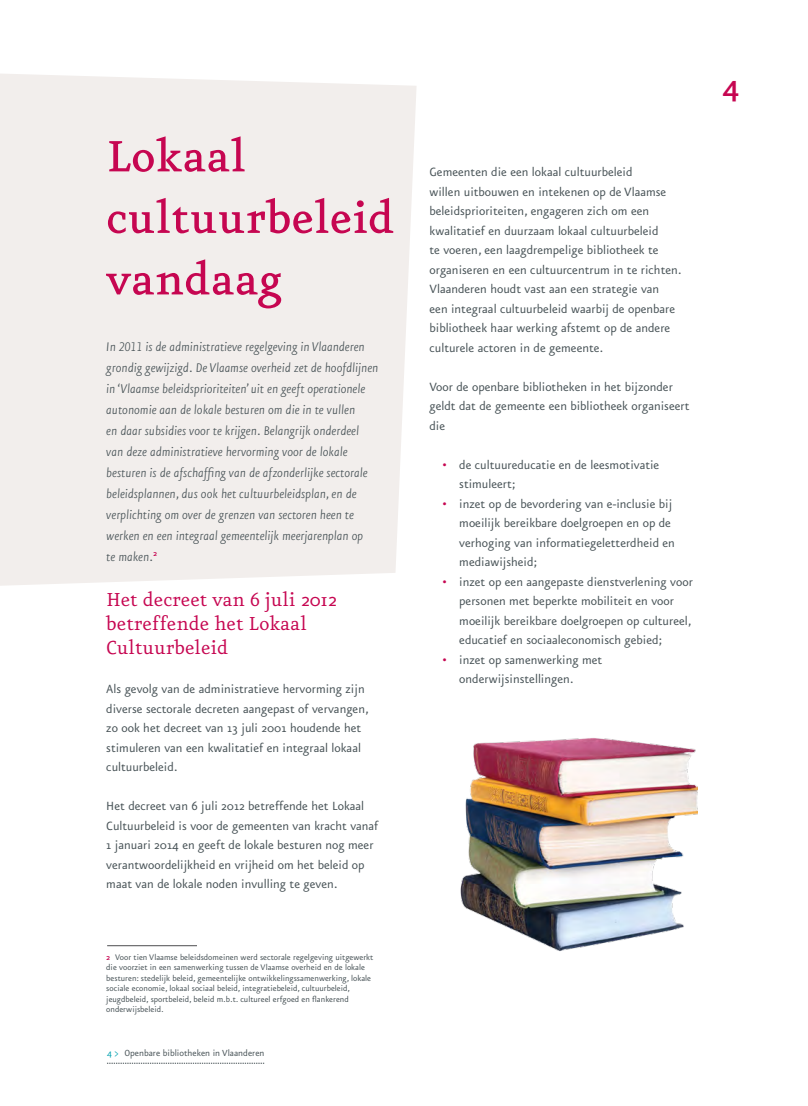
<style>
.page{position:relative;width:808px;height:1106px;background:#fff}
.page>*{position:absolute;margin:0;border:0;box-sizing:border-box;transform-origin:0 0}
.t1{font:500 52.5px/61.5px "Eureka";color:#c60651}
.t2{font:500 36px "Eureka Sans";color:#c60651}
.t3{font:22.5px/24px "Eureka";color:#c60651}
.t4{font:italic 300 15px/21px "Eureka Sans";color:#485357}
.t5{font:14.25px/19.5px "Eureka Sans";color:#485357}
.t6{font:10.5px "Eureka Sans";color:#485357}
.t7{font:9.6px/10.5px "Eureka Sans";color:#485357}
.s1{font-weight:500;color:#c60651}
.s2{font-family:"Eureka";color:#00a0af}
.s3{color:#c60651}
</style>
<div class="page">
<div style="left:0;top:74px;width:417px;height:512px;background:#f2eeec"></div>
<img style="left:460px;top:738px;width:237px;height:213px">
<hr style="left:107px;top:945px;width:90px;height:1px;background:#4d4d4f">
<svg style="left:107px;top:1063px;width:157px;height:1px"></svg>
<p class="t1" style="left:106px;top:128px;width:141px">Lokaal</p>
<p class="t1" style="left:106px;top:190px;width:290px">cultuurbeleid vandaag</p>
<p class="t4" style="left:106px;top:337px;width:274px">In 2011 is de administratieve regelgeving in Vlaanderen grondig gewijzigd. De Vlaamse overheid zet de hoofdlijnen in ‘Vlaamse beleidsprioriteiten’ uit en geeft operationele autonomie aan de lokale besturen om die in te vullen<br>en daar subsidies voor te krijgen. Belangrijk onderdeel van deze administratieve hervorming voor de lokale besturen is de afschaffing van de afzonderlijke sectorale beleidsplannen, dus ook het cultuurbeleidsplan, en de verplichting om over de grenzen van sectoren heen te werken en een integraal gemeentelijk meerjarenplan op<br>te maken.<sup>2</sup></p>
<p class="t3" style="left:106px;top:589px;width:232px">Het decreet van 6 juli 2012 betreffende het Lokaal<br>Cultuurbeleid</p>
<p class="t5" style="left:106px;top:680px;width:264px">Als gevolg van de administratieve hervorming zijn diverse sectorale decreten aangepast of vervangen, zo ook het decreet van 13 juli 2001 houdende het stimuleren van een kwalitatief en integraal lokaal cultuurbeleid.</p>
<p class="t5" style="left:106px;top:797px;width:274px">Het decreet van 6 juli 2012 betreffende het Lokaal Cultuurbeleid is voor de gemeenten van kracht vanaf 1 januari 2014 en geeft de lokale besturen nog meer verantwoordelijkheid en vrijheid om het beleid op maat van de lokale noden invulling te geven.</p>
<p class="t7" style="left:106px;top:952px;width:269px"><span class="s1">2</span> Voor tien Vlaamse beleidsdomeinen werd sectorale regelgeving uitgewerkt die voorziet in een samenwerking tussen de Vlaamse overheid en de lokale besturen: stedelijk beleid, gemeentelijke ontwikkelingssamenwerking, lokale sociale economie, lokaal sociaal beleid, integratiebeleid, cultuurbeleid, jeugdbeleid, sportbeleid, beleid m.b.t. cultureel erfgoed en flankerend onderwijsbeleid.</p>
<p class="t6" style="left:107px;top:1048px;width:159px"><span class="s2">4 &gt;</span> Openbare bibliotheken in Vlaanderen</p>
<p class="t5" style="left:429px;top:163px;width:254px">Gemeenten die een lokaal cultuurbeleid<br>willen uitbouwen en intekenen op de Vlaamse beleidsprioriteiten, engageren zich om een kwalitatief en duurzaam lokaal cultuurbeleid<br>te voeren, een laagdrempelige bibliotheek te organiseren en een cultuurcentrum in te richten.<br>Vlaanderen houdt vast aan een strategie van<br>een integraal cultuurbeleid waarbij de openbare bibliotheek haar werking afstemt op de andere culturele actoren in de gemeente.</p>
<p class="t5" style="left:429px;top:377px;width:261px">Voor de openbare bibliotheken in het bijzonder geldt dat de gemeente een bibliotheek organiseert die</p>
<p class="t5" style="left:459px;top:455px;width:202px;text-indent:-17px"><span class="s3">•</span> de cultuureducatie en de leesmotivatie stimuleert;</p>
<p class="t5" style="left:459px;top:494px;width:217px;text-indent:-17px"><span class="s3">•</span> inzet op de bevordering van e-inclusie bij moeilijk bereikbare doelgroepen en op de verhoging van informatiegeletterdheid en mediawijsheid;</p>
<p class="t5" style="left:459px;top:572px;width:235px;text-indent:-17px"><span class="s3">•</span> inzet op een aangepaste dienstverlening voor personen met beperkte mobiliteit en voor moeilijk bereikbare doelgroepen op cultureel, educatief en sociaaleconomisch gebied;</p>
<p class="t5" style="left:459px;top:650px;width:145px;text-indent:-17px"><span class="s3">•</span> inzet op samenwerking met onderwijsinstellingen.</p>
<h2 class="t2" style="left:722px;top:68px;width:19px">4</h2>
</div>
